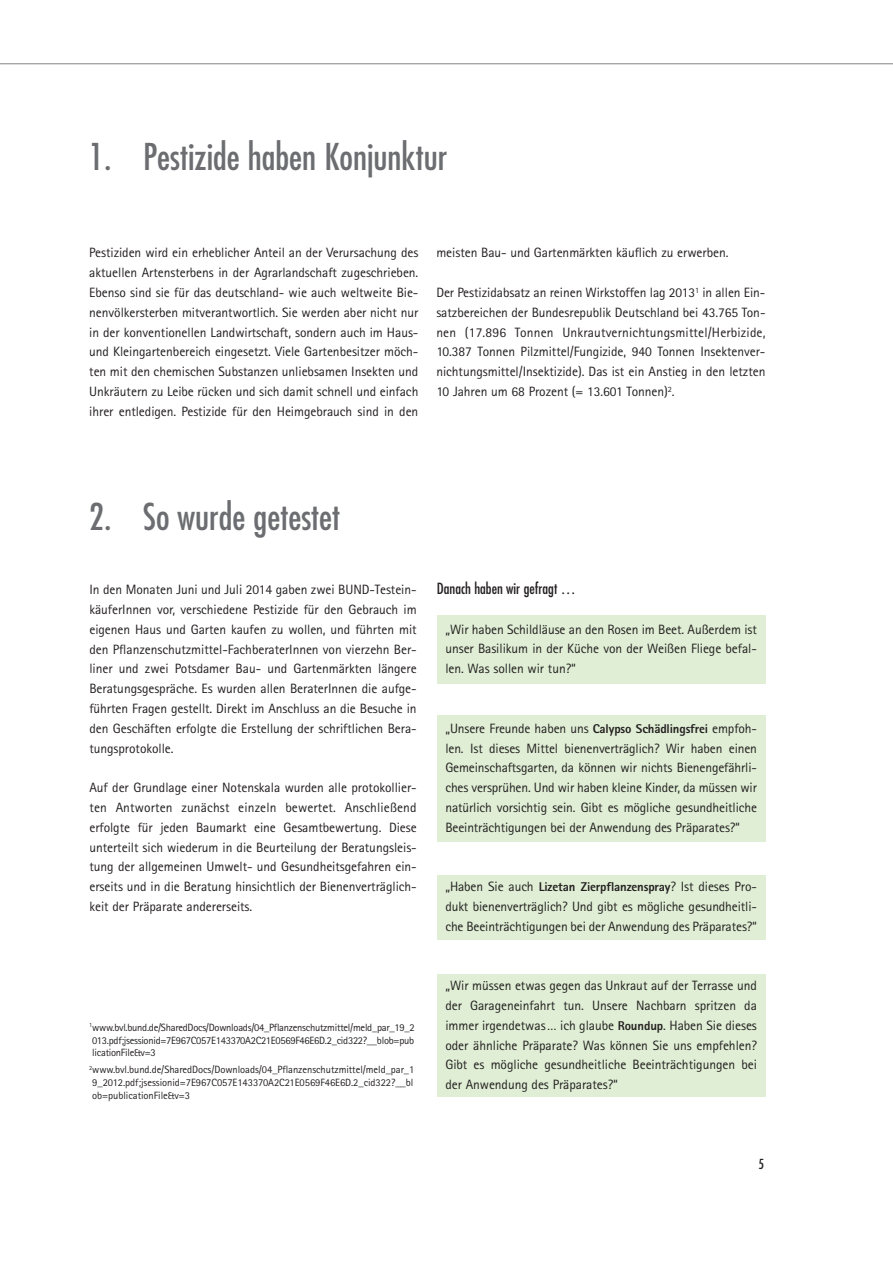
<style>
.page{position:relative;width:893px;height:1263px;background:#fff}
.page>*{position:absolute;margin:0;border:0;box-sizing:border-box;transform-origin:0 0}
.t1{font:condensed 36px "Futura";color:#6c6d70}
.t2{font:condensed 15px "Futura";color:#231f20}
.t3{font:13.5px/19.8px "Agfa Rotis Sans Serif";letter-spacing:-.005em;color:#231f20;text-align:justify}
.t4{font:condensed 13.5px "Futura";color:#231f20}
.t5{font:10.5px/12.8px "Agfa Rotis Sans Serif";letter-spacing:-.025em;color:#231f20;text-align:justify}
.s1{font-weight:800;font-size:12.75px}
</style>
<div class="page">
<div style="left:437px;top:615px;width:328px;height:68px;background:#dfeed4"></div>
<div style="left:437px;top:715px;width:328px;height:126px;background:#dfeed4"></div>
<div style="left:437px;top:875px;width:328px;height:65px;background:#dfeed4"></div>
<div style="left:437px;top:974px;width:328px;height:123px;background:#dfeed4"></div>
<hr style="left:0;top:63px;width:893px;height:1px;background:#808285">
<h1 class="t1" style="left:89px;top:140px;width:360px">1. Pestizide haben Konjunktur</h1>
<p class="t3" style="left:89px;top:244px;width:331px">Pestiziden wird ein erheblicher Anteil an der Verursachung des aktuellen Artensterbens in der Agrarlandschaft zugeschrieben.<br>Ebenso sind sie für das deutschland- wie auch weltweite Bie&shy;nenvölkersterben mitverantwortlich. Sie werden aber nicht nur in der konventionellen Landwirtschaft, sondern auch im Haus&shy;und Kleingartenbereich eingesetzt. Viele Gartenbesitzer möch&shy;ten mit den chemischen Substanzen unliebsamen Insekten und Unkräutern zu Leibe rücken und sich damit schnell und einfach ihrer entledigen. Pestizide für den Heimgebrauch sind in den</p>
<p class="t3" style="left:436px;top:244px;width:294px">meisten Bau- und Gartenmärkten käuflich zu erwerben.</p>
<p class="t3" style="left:436px;top:284px;width:331px">Der Pestizidabsatz an reinen Wirkstoffen lag 2013<sup>1</sup> in allen Ein&shy;satzbereichen der Bundesrepublik Deutschland bei 43.765 Ton&shy;nen (17.896 Tonnen Unkrautvernichtungsmittel/Herbizide, 10.387 Tonnen Pilzmittel/Fungizide, 940 Tonnen Insektenver&shy;nichtungsmittel/Insektizide). Das ist ein Anstieg in den letzten 10 Jahren um 68 Prozent (= 13.601 Tonnen)<sup>2</sup>.</p>
<h1 class="t1" style="left:89px;top:500px;width:252px">2. So wurde getestet</h1>
<p class="t3" style="left:89px;top:581px;width:329px">In den Monaten Juni und Juli 2014 gaben zwei BUND-Testein&shy;käuferInnen vor, verschiedene Pestizide für den Gebrauch im eigenen Haus und Garten kaufen zu wollen, und führten mit den Pflanzenschutzmittel-FachberaterInnen von vierzehn Ber&shy;liner und zwei Potsdamer Bau- und Gartenmärkten längere Beratungsgespräche. Es wurden allen BeraterInnen die aufge&shy;führten Fragen gestellt. Direkt im Anschluss an die Besuche in den Geschäften erfolgte die Erstellung der schriftlichen Bera&shy;tungsprotokolle.</p>
<p class="t3" style="left:89px;top:779px;width:329px">Auf der Grundlage einer Notenskala wurden alle protokollier&shy;ten Antworten zunächst einzeln bewertet. Anschließend erfolgte für jeden Baumarkt eine Gesamtbewertung. Diese unterteilt sich wiederum in die Beurteilung der Beratungsleis&shy;tung der allgemeinen Umwelt- und Gesundheitsgefahren ein&shy;erseits und in die Beratung hinsichtlich der Bienenverträglich&shy;keit der Präparate andererseits.</p>
<p class="t5" style="left:89px;top:1022px;width:327px"><sup>1</sup>www.bvl.bund.de/SharedDocs/Downloads/04_Pflanzenschutzmittel/meld_par_19_2<br>013.pdf;jsessionid=7E967C057E143370A2C21E0569F46E6D.2_cid322?__blob=pub licationFile&amp;v=3</p>
<p class="t5" style="left:89px;top:1064px;width:327px"><sup>2</sup>www.bvl.bund.de/SharedDocs/Downloads/04_Pflanzenschutzmittel/meld_par_1<br>9_2012.pdf;jsessionid=7E967C057E143370A2C21E0569F46E6D.2_cid322?__bl ob=publicationFile&amp;v=3</p>
<p class="t2" style="left:437px;top:582px;width:140px">Danach haben wir gefragt …</p>
<p class="t3" style="left:445px;top:620px;width:313px">„Wir haben Schildläuse an den Rosen im Beet. Außerdem ist unser Basilikum in der Küche von der Weißen Fliege befal&shy;len. Was sollen wir tun?“</p>
<p class="t3" style="left:445px;top:719px;width:313px">„Unsere Freunde haben uns <span class="s1">Calypso Schädlingsfrei</span> empfoh&shy;len. Ist dieses Mittel bienenverträglich? Wir haben einen Gemeinschaftsgarten, da können wir nichts Bienengefährli&shy;ches versprühen. Und wir haben kleine Kinder, da müssen wir natürlich vorsichtig sein. Gibt es mögliche gesundheitliche Beeinträchtigungen bei der Anwendung des Präparates?“</p>
<p class="t3" style="left:445px;top:878px;width:313px">„Haben Sie auch <span class="s1">Lizetan Zierpflanzenspray</span>? Ist dieses Pro&shy;dukt bienenverträglich? Und gibt es mögliche gesundheitli&shy;che Beeinträchtigungen bei der Anwendung des Präparates?“</p>
<p class="t3" style="left:445px;top:977px;width:313px">„Wir müssen etwas gegen das Unkraut auf der Terrasse und der Garageneinfahrt tun. Unsere Nachbarn spritzen da immer irgendetwas … ich glaube <span class="s1">Roundup</span>. Haben Sie dieses oder ähnliche Präparate? Was können Sie uns empfehlen?<br>Gibt es mögliche gesundheitliche Beeinträchtigungen bei der Anwendung des Präparates?“</p>
<p class="t4" style="left:758px;top:1158px;width:7px">5</p>
</div>
